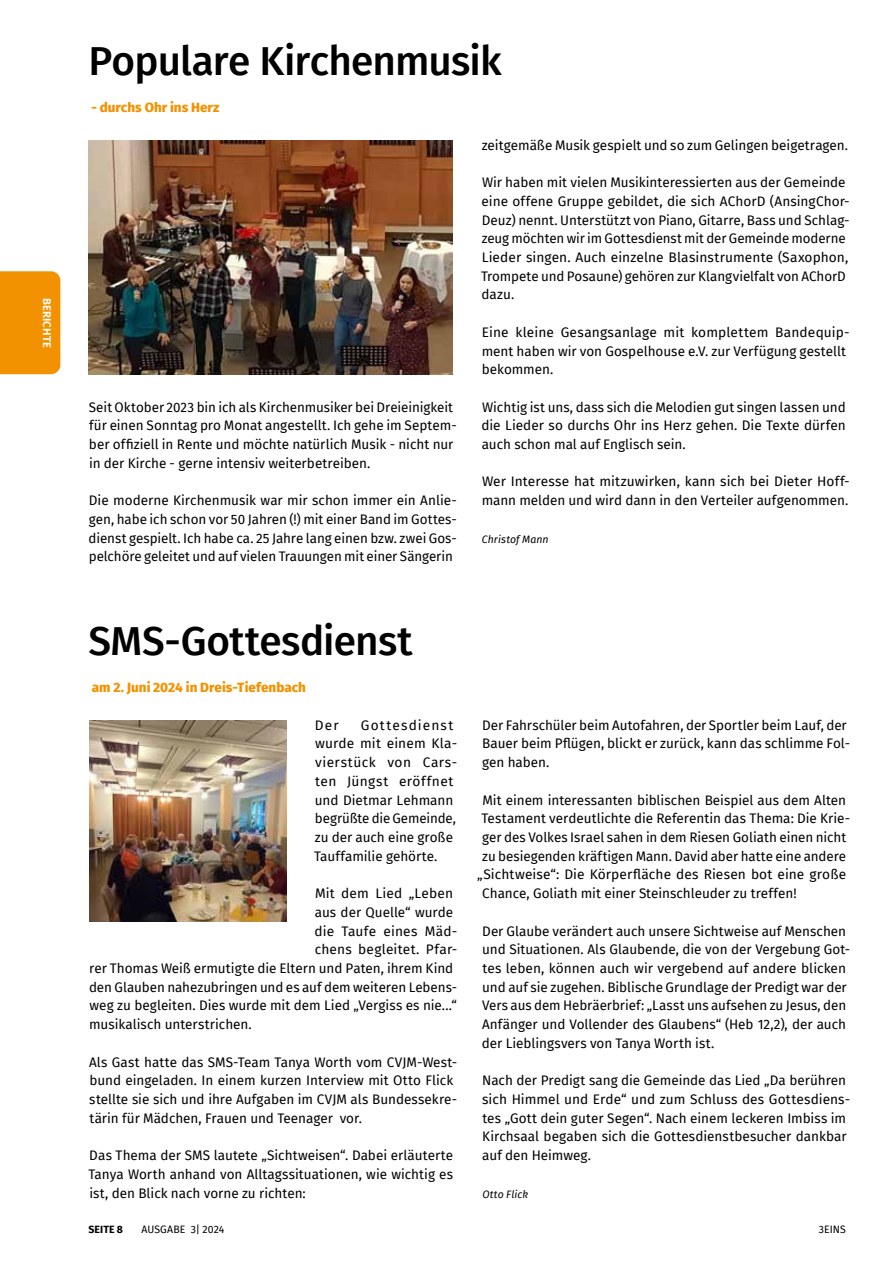
<style>
.page{position:relative;width:893px;height:1263px;background:#fff}
.page>*{position:absolute;margin:0;border:0;box-sizing:border-box;transform-origin:0 0}
.t1{font:500 40.5px "Fira Sans";letter-spacing:-.02em;color:#000}
.t2{font:13.5px/18.8px "Fira Sans";color:#000}
.t3{font:800 13.5px "Fira Sans";color:#f39200}
.t4{font:600 11.25px "Fira Sans";letter-spacing:.005em;color:#fff}
.t5{font:italic 10.5px "Fira Sans";letter-spacing:.01em;color:#000}
.t6{font:10.5px "Fira Sans";letter-spacing:.005em;color:#000}
.t7{font:700 10.5px "Fira Sans";letter-spacing:.01em;color:#000}
</style>
<div class="page">
<div style="left:0;top:271px;width:60px;height:103px;background:#f39200"></div>
<img style="left:89px;top:141px;width:364px;height:233px">
<img style="left:89px;top:720px;width:197px;height:201px">
<p class="t4" style="left:56px;top:298px;width:51px;rotate:90deg">BERICHTE</p>
<h1 class="t1" style="left:88px;top:28px;width:415px">Populare Kirchenmusik</h1>
<p class="t3" style="left:91px;top:96px;width:130px">- durchs Ohr ins Herz</p>
<p class="t2" style="left:89px;top:397px;width:369px">Seit Oktober 2023 bin ich als Kirchenmusiker bei Dreieinigkeit für einen Sonntag pro Monat angestellt. Ich gehe im Septem&shy;ber offiziell in Rente und möchte natürlich Musik - nicht nur in der Kirche - gerne intensiv weiterbetreiben.</p>
<p class="t2" style="left:89px;top:491px;width:370px;text-align:justify">Die moderne Kirchenmusik war mir schon immer ein Anlie&shy;gen, habe ich schon vor 50 Jahren (!) mit einer Band im Gottes&shy;dienst gespielt. Ich habe ca. 25 Jahre lang einen bzw. zwei Gos&shy;pelchöre geleitet und auf vielen Trauungen mit einer Sängerin</p>
<p class="t2" style="left:482px;top:135px;width:368px">zeitgemäße Musik gespielt und so zum Gelingen beigetragen.</p>
<p class="t2" style="left:481px;top:173px;width:370px">Wir haben mit vielen Musikinteressierten aus der Gemeinde eine offene Gruppe gebildet, die sich AChorD (AnsingChor-Deuz) nennt. Unterstützt von Piano, Gitarre, Bass und Schlag&shy;zeug möchten wir im Gottesdienst mit der Gemeinde moderne Lieder singen. Auch einzelne Blasinstrumente (Saxophon, Trompete und Posaune) gehören zur Klangvielfalt von AChorD dazu.</p>
<p class="t2" style="left:482px;top:322px;width:370px">Eine kleine Gesangsanlage mit komplettem Bandequip&shy;ment haben wir von Gospelhouse e.V. zur Verfügung gestellt bekommen.</p>
<p class="t2" style="left:481px;top:397px;width:366px;text-align:justify">Wichtig ist uns, dass sich die Melodien gut singen lassen und die Lieder so durchs Ohr ins Herz gehen. Die Texte dürfen auch schon mal auf Englisch sein.</p>
<p class="t2" style="left:482px;top:472px;width:370px">Wer Interesse hat mitzuwirken, kann sich bei Dieter Hoff&shy;mann melden und wird dann in den Verteiler aufgenommen.</p>
<p class="t5" style="left:482px;top:531px;width:68px">Christof Mann</p>
<h1 class="t1" style="left:89px;top:608px;width:326px">SMS-Gottesdienst</h1>
<p class="t3" style="left:92px;top:676px;width:216px">am 2. Juni 2024 in Dreis-Tiefenbach</p>
<p class="t2" style="left:315px;top:715px;width:25px">Der</p>
<p class="t2" style="left:314px;top:715px;width:145px;text-indent:47px">Gottesdienst wurde mit einem Kla&shy;vierstück von Cars&shy;ten Jüngst eröffnet und Dietmar Lehmann begrüßte die Gemeinde, zu der auch eine große<br>Tauffamilie gehörte.</p>
<p class="t2" style="left:315px;top:884px;width:140px">Mit dem Lied „Leben</p>
<p class="t2" style="left:315px;top:902px;width:140px">aus der Quelle“ wurde</p>
<p class="t2" style="left:315px;top:921px;width:144px">die Taufe eines Mäd-</p>
<p class="t2" style="left:315px;top:940px;width:144px">chens begleitet. Pfar-</p>
<p class="t2" style="left:89px;top:958px;width:366px">rer Thomas Weiß ermutigte die Eltern und Paten, ihrem Kind</p>
<p class="t2" style="left:89px;top:977px;width:370px">den Glauben nahezubringen und es auf dem weiteren Lebens-</p>
<p class="t2" style="left:90px;top:996px;width:369px">weg zu begleiten. Dies wurde mit dem Lied „Vergiss es nie...“</p>
<p class="t2" style="left:89px;top:1015px;width:164px">musikalisch unterstrichen.</p>
<p class="t2" style="left:89px;top:1052px;width:370px">Als Gast hatte das SMS-Team Tanya Worth vom CVJM-West&shy;bund eingeladen. In einem kurzen Interview mit Otto Flick stellte sie sich und ihre Aufgaben im CVJM als Bundessekre&shy;tärin für Mädchen, Frauen und Teenager vor.</p>
<p class="t2" style="left:89px;top:1146px;width:366px;text-align:justify">Das Thema der SMS lautete „Sichtweisen“. Dabei erläuterte Tanya Worth anhand von Alltagssituationen, wie wichtig es ist, den Blick nach vorne zu richten:</p>
<p class="t2" style="left:482px;top:715px;width:369px">Der Fahrschüler beim Autofahren, der Sportler beim Lauf, der<br>Bauer beim Pflügen, blickt er zurück, kann das schlimme Fol&shy;gen haben.</p>
<p class="t2" style="left:482px;top:790px;width:365px">Mit einem interessanten biblischen Beispiel aus dem Alten</p>
<p class="t2" style="left:481px;top:809px;width:370px">Testament verdeutlichte die Referentin das Thema: Die Krie-</p>
<p class="t2" style="left:482px;top:827px;width:366px">ger des Volkes Israel sahen in dem Riesen Goliath einen nicht</p>
<p class="t2" style="left:482px;top:846px;width:365px">zu besiegenden kräftigen Mann. David aber hatte eine andere</p>
<p class="t2" style="left:477px;top:865px;width:370px">„Sichtweise“: Die Körperfläche des Riesen bot eine große</p>
<p class="t2" style="left:482px;top:884px;width:316px">Chance, Goliath mit einer Steinschleuder zu treffen!</p>
<p class="t2" style="left:482px;top:921px;width:370px">Der Glaube verändert auch unsere Sichtweise auf Menschen und Situationen. Als Glaubende, die von der Vergebung Got&shy;tes leben, können auch wir vergebend auf andere blicken und auf sie zugehen. Biblische Grundlage der Predigt war der Vers aus dem Hebräerbrief: „Lasst uns aufsehen zu Jesus, den Anfänger und Vollender des Glaubens“ (Heb 12,2), der auch der Lieblingsvers von Tanya Worth ist.</p>
<p class="t2" style="left:482px;top:1071px;width:370px">Nach der Predigt sang die Gemeinde das Lied „Da berühren sich Himmel und Erde“ und zum Schluss des Gottesdiens&shy;tes „Gott dein guter Segen“. Nach einem leckeren Imbiss im Kirchsaal begaben sich die Gottesdienstbesucher dankbar auf den Heimweg.</p>
<p class="t5" style="left:482px;top:1186px;width:48px">Otto Flick</p>
<p class="t7" style="left:88px;top:1221px;width:36px">SEITE 8</p>
<p class="t6" style="left:141px;top:1222px;width:84px">AUSGABE 3| 2024</p>
<p class="t6" style="left:819px;top:1221px;width:28px">3EINS</p>
</div>
